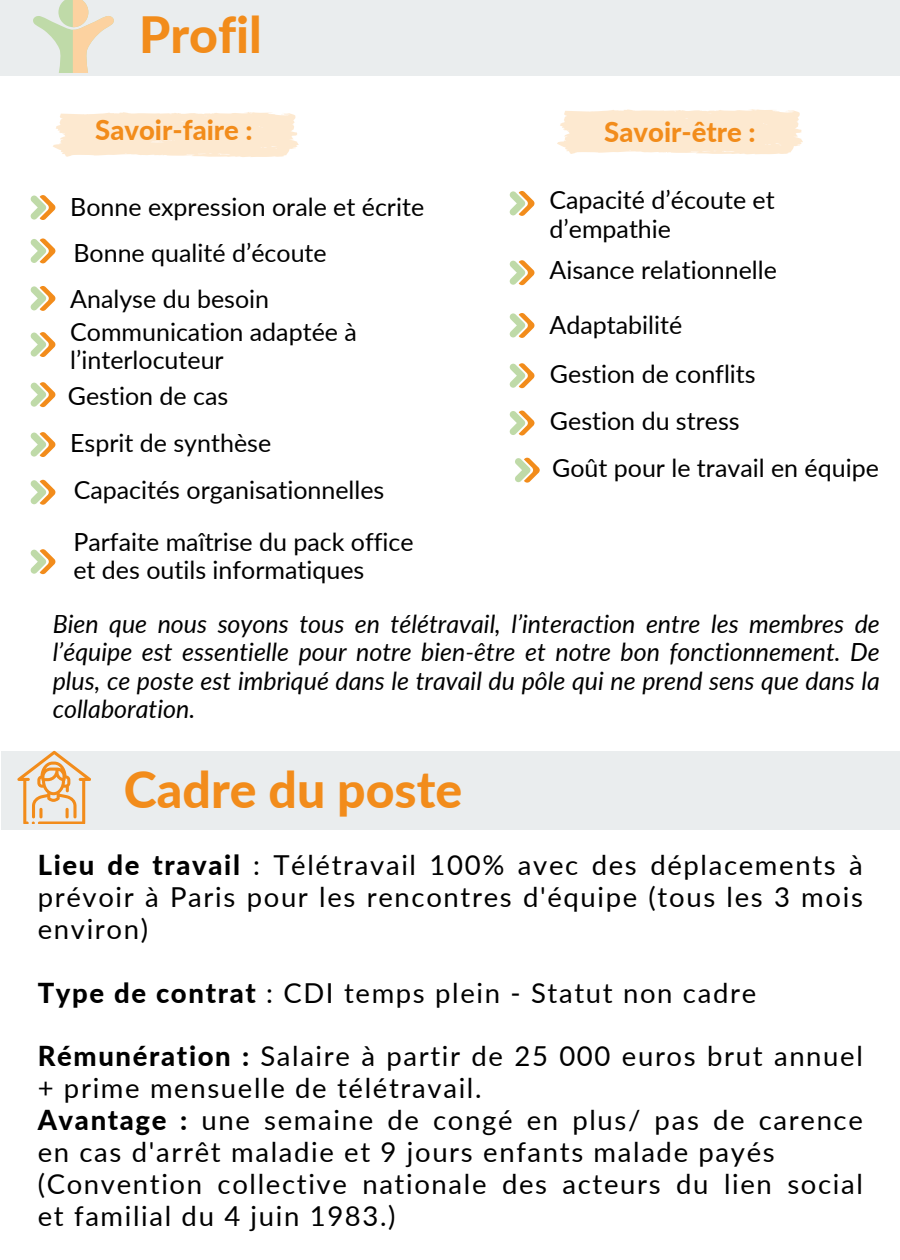
<style>
.page{position:relative;width:900px;height:1260px;background:#fff}
.page>*{position:absolute;margin:0;border:0;box-sizing:border-box;transform-origin:0 0}
.t1{font:800 50px "Lato";color:#f28c1b}
.t2{font:27.5px/32px "Lato";letter-spacing:.06em;color:#000}
.t3{font:800 27.5px "Lato";color:#f28c1b}
.t4{font:25px/28px "Lato";color:#000}
.t5{font:italic 25px/28px "Lato";color:#000;text-align:justify}
.s1{font-weight:800}
</style>
<div class="page">
<svg style="left:510px;top:363px;width:24px;height:26px"></svg>
<svg style="left:31px;top:195px;width:24px;height:25px"></svg>
<svg style="left:31px;top:238px;width:24px;height:26px"></svg>
<svg style="left:31px;top:286px;width:24px;height:25px"></svg>
<svg style="left:31px;top:332px;width:24px;height:25px"></svg>
<svg style="left:31px;top:382px;width:24px;height:26px"></svg>
<svg style="left:31px;top:432px;width:24px;height:25px"></svg>
<svg style="left:31px;top:479px;width:24px;height:26px"></svg>
<svg style="left:31px;top:549px;width:24px;height:26px"></svg>
<svg style="left:510px;top:191px;width:24px;height:25px"></svg>
<svg style="left:510px;top:260px;width:24px;height:26px"></svg>
<svg style="left:510px;top:313px;width:24px;height:25px"></svg>
<svg style="left:515px;top:457px;width:24px;height:26px"></svg>
<svg style="left:53px;top:112px;width:245px;height:45px;background:#fdebd5"></svg>
<svg style="left:557px;top:109px;width:246px;height:46px;background:#fdebd6"></svg>
<div style="left:0;top:0;width:900px;height:76px;background:#eaedee"></div>
<svg style="left:33px;top:0;width:81px;height:72px"></svg>
<svg style="left:510px;top:410px;width:24px;height:26px"></svg>
<div style="left:1px;top:751px;width:899px;height:79px;background:#eaedee"></div>
<svg style="left:17px;top:751px;width:74px;height:73px"></svg>
<svg style="left:39px;top:808px;width:4px;height:10px"></svg>
<p class="t1" style="left:139px;top:4px;width:124px">Profil</p>
<p class="t3" style="left:95px;top:113px;width:159px">Savoir-faire :</p>
<h1 class="t4" style="left:70px;top:192px;width:356px">Bonne expression orale et écrite</h1>
<p class="t4" style="left:73px;top:238px;width:255px">Bonne qualité d’écoute</p>
<h2 class="t4" style="left:70px;top:285px;width:200px">Analyse du besoin</h2>
<p class="t4" style="left:70px;top:317px;width:288px">Communication adaptée à l’interlocuteur</p>
<h2 class="t4" style="left:68px;top:381px;width:162px">Gestion de cas</h2>
<p class="t4" style="left:70px;top:428px;width:203px">Esprit de synthèse</p>
<p class="t4" style="left:74px;top:476px;width:312px">Capacités organisationnelles</p>
<p class="t4" style="left:73px;top:527px;width:342px">Parfaite maîtrise du pack office et des outils informatiques</p>
<p class="t3" style="left:604px;top:114px;width:153px">Savoir-être :</p>
<p class="t4" style="left:550px;top:186px;width:227px">Capacité d’écoute et d’empathie</p>
<p class="t4" style="left:550px;top:255px;width:229px">Aisance relationnelle</p>
<p class="t4" style="left:550px;top:310px;width:134px">Adaptabilité</p>
<p class="t4" style="left:550px;top:359px;width:207px">Gestion de conflits</p>
<p class="t4" style="left:550px;top:406px;width:191px">Gestion du stress</p>
<p class="t4" style="left:552px;top:454px;width:328px">Goût pour le travail en équipe</p>
<p class="t5" style="left:53px;top:610px;width:829px">Bien que nous soyons tous en télétravail, l’interaction entre les membres de l’équipe est essentielle pour notre bien-être et notre bon fonctionnement. De plus, ce poste est imbriqué dans le travail du pôle qui ne prend sens que dans la collaboration.</p>
<p class="t1" style="left:124px;top:759px;width:340px">Cadre du poste</p>
<p class="t2" style="left:38px;top:848px;width:827px;text-align:justify"><span class="s1">Lieu de travail</span> : Télétravail 100% avec des déplacements à prévoir à Paris pour les rencontres d'équipe (tous les 3 mois environ)</p>
<p class="t2" style="left:38px;top:976px;width:720px"><span class="s1">Type de contrat</span> : CDI temps plein - Statut non cadre</p>
<p class="t2" style="left:38px;top:1040px;width:827px"><span class="s1">Rémunération :</span> Salaire à partir de 25 000 euros brut annuel + prime mensuelle de télétravail.</p>
<p class="t2" style="left:38px;top:1103px;width:827px"><span class="s1">Avantage :</span> une semaine de congé en plus/ pas de carence en cas d'arrêt maladie et 9 jours enfants malade payés</p>
<p class="t2" style="left:38px;top:1167px;width:827px">(Convention collective nationale des acteurs du lien social et familial du 4 juin 1983.)</p>
</div>
